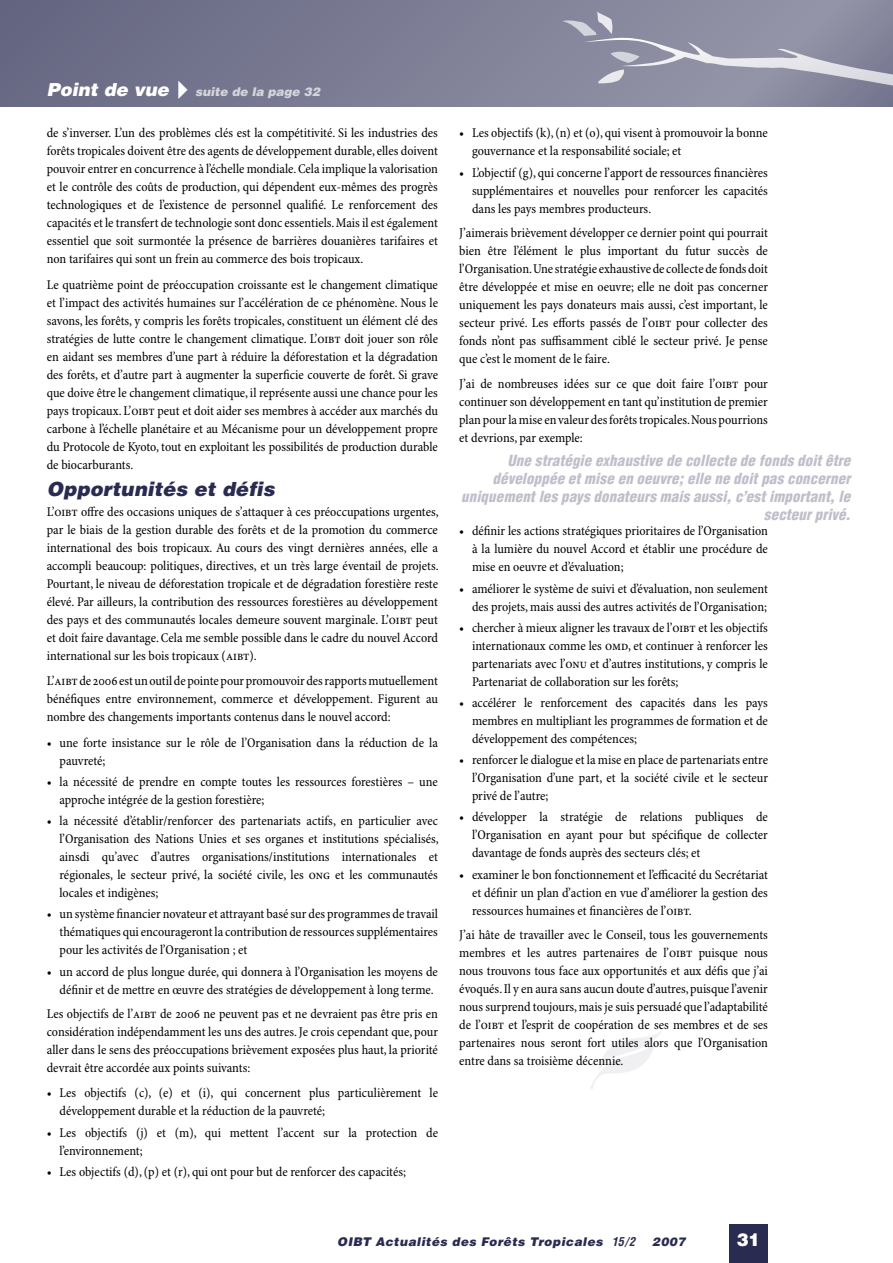
<style>
.page{position:relative;width:893px;height:1263px;background:#fff}
.page>*{position:absolute;margin:0;border:0;box-sizing:border-box;transform-origin:0 0}
.t1{font:italic 900 19.5px "Helvetica";letter-spacing:.005em;color:#2a2b51}
.t2{font:900 18px "Helvetica";color:#fff}
.t3{font:italic 900 condensed 15px/18px "Helvetica";letter-spacing:.01em;color:#bfbfcb;text-align:right}
.t4{font:condensed 13.5px/18px "Minion Pro";color:#000;text-align:justify}
.t5{font:italic 900 12px "Helvetica";letter-spacing:.04em;color:#2a2b51}
.t6{font:italic 900 12px "Helvetica";color:#d4d5dc}
.s1{font-size:18px;color:#fff}
.s2{font-family:"Checkbox FLF";font-weight:400;font-style:normal;font-size:24px;color:#fff}
.s3{font-weight:700;font-stretch:condensed}
</style>
<div class="page">
<div style="left:0;top:0;width:893px;height:106px;background:linear-gradient(to right,#696a85,#9293a6)"></div>
<svg style="left:591px;top:1031px;width:71px;height:58px"></svg>
<div style="left:729px;top:1225px;width:39px;height:38px;background:#2a2b51"></div>
<svg style="left:562px;top:11px;width:331px;height:78px;background:#9798aa"></svg>
<p class="t6" style="left:47px;top:84px;width:274px"><span class="s1">Point de vue</span> <span class="s2">º</span> suite de la page 32</p>
<p class="t4" style="left:47px;top:125px;width:393px">de s’inverser. L’un des problèmes clés est la compétitivité. Si les industries des forêts tropicales doivent être des agents de développement durable, elles doivent pouvoir entrer en concurrence à l’échelle mondiale. Cela implique la valorisation et le contrôle des coûts de production, qui dépendent eux-mêmes des progrès technologiques et de l’existence de personnel qualifié. Le renforcement des capacités et le transfert de technologie sont donc essentiels. Mais il est également essentiel que soit surmontée la présence de barrières douanières tarifaires et non tarifaires qui sont un frein au commerce des bois tropicaux.</p>
<p class="t4" style="left:47px;top:276px;width:393px">Le quatrième point de préoccupation croissante est le changement climatique et l’impact des activités humaines sur l’accélération de ce phénomène. Nous le savons, les forêts, y compris les forêts tropicales, constituent un élément clé des stratégies de lutte contre le changement climatique. L’OIBT doit jouer son rôle en aidant ses membres d’une part à réduire la déforestation et la dégradation des forêts, et d’autre part à augmenter la superficie couverte de forêt. Si grave que doive être le changement climatique, il représente aussi une chance pour les pays tropicaux. L’OIBT peut et doit aider ses membres à accéder aux marchés du carbone à l’échelle planétaire et au Mécanisme pour un développement propre du Protocole de Kyoto, tout en exploitant les possibilités de production durable de biocarburants.</p>
<h1 class="t1" style="left:47px;top:476px;width:229px">Opportunités et défis</h1>
<p class="t4" style="left:47px;top:503px;width:393px">L’OIBT offre des occasions uniques de s’attaquer à ces préoccupations urgentes, par le biais de la gestion durable des forêts et de la promotion du commerce international des bois tropicaux. Au cours des vingt dernières années, elle a accompli beaucoup: politiques, directives, et un très large éventail de projets.<br>Pourtant, le niveau de déforestation tropicale et de dégradation forestière reste élevé. Par ailleurs, la contribution des ressources forestières au développement des pays et des communautés locales demeure souvent marginale. L’OIBT peut et doit faire davantage. Cela me semble possible dans le cadre du nouvel Accord international sur les bois tropicaux (AIBT).</p>
<p class="t4" style="left:47px;top:673px;width:393px">L’AIBT de 2006 est un outil de pointe pour promouvoir des rapports mutuellement bénéfiques entre environnement, commerce et développement. Figurent au nombre des changements importants contenus dans le nouvel accord:</p>
<p class="t4" style="left:60px;top:734px;width:380px;text-indent:-13px">• une forte insistance sur le rôle de l’Organisation dans la réduction de la pauvreté;</p>
<p class="t4" style="left:60px;top:773px;width:380px;text-indent:-13px">• la nécessité de prendre en compte toutes les ressources forestières – une approche intégrée de la gestion forestière;</p>
<p class="t4" style="left:60px;top:812px;width:381px;text-indent:-13px">• la nécessité d’établir/renforcer des partenariats actifs, en particulier avec l’Organisation des Nations Unies et ses organes et institutions spécialisés, ainsdi qu’avec d’autres organisations/institutions internationales et régionales, le secteur privé, la société civile, les ONG et les communautés locales et indigènes;</p>
<p class="t4" style="left:60px;top:906px;width:380px;text-indent:-13px">• un système financier novateur et attrayant basé sur des programmes de travail thématiques qui encourageront la contribution de ressources supplémentaires pour les activités de l’Organisation ; et</p>
<p class="t4" style="left:60px;top:963px;width:380px;text-indent:-13px">• un accord de plus longue durée, qui donnera à l’Organisation les moyens de définir et de mettre en œuvre des stratégies de développement à long terme.</p>
<p class="t4" style="left:47px;top:1005px;width:393px">Les objectifs de l’AIBT de 2006 ne peuvent pas et ne devraient pas être pris en considération indépendamment les uns des autres. Je crois cependant que, pour aller dans le sens des préoccupations brièvement exposées plus haut, la priorité devrait être accordée aux points suivants:</p>
<p class="t4" style="left:60px;top:1085px;width:380px;text-indent:-13px">• Les objectifs (c), (e) et (i), qui concernent plus particulièrement le développement durable et la réduction de la pauvreté;</p>
<p class="t4" style="left:60px;top:1124px;width:380px;text-indent:-13px">• Les objectifs (j) et (m), qui mettent l’accent sur la protection de l’environnement;</p>
<p class="t4" style="left:47px;top:1163px;width:361px">• Les objectifs (d), (p) et (r), qui ont pour but de renforcer des capacités;</p>
<p class="t4" style="left:472px;top:125px;width:297px;text-indent:-13px">• Les objectifs (k), (n) et (o), qui visent à promouvoir la bonne gouvernance et la responsabilité sociale; et</p>
<p class="t4" style="left:472px;top:164px;width:297px;text-indent:-13px">• L’objectif (g), qui concerne l’apport de ressources financières supplémentaires et nouvelles pour renforcer les capacités dans les pays membres producteurs.</p>
<p class="t4" style="left:459px;top:224px;width:310px">J’aimerais brièvement développer ce dernier point qui pourrait bien être l’élément le plus important du futur succès de l’Organisation. Une stratégie exhaustive de collecte de fonds doit être développée et mise en oeuvre; elle ne doit pas concerner uniquement les pays donateurs mais aussi, c’est important, le secteur privé. Les efforts passés de l’OIBT pour collecter des fonds n’ont pas suffisamment ciblé le secteur privé. Je pense que c’est le moment de le faire.</p>
<p class="t4" style="left:459px;top:376px;width:310px">J’ai de nombreuses idées sur ce que doit faire l’OIBT pour continuer son développement en tant qu’institution de premier plan pour la mise en valeur des forêts tropicales. Nous pourrions et devrions, par exemple:</p>
<p class="t3" style="left:461px;top:451px;width:391px">Une stratégie exhaustive de collecte de fonds doit être développée et mise en oeuvre; elle ne doit pas concerner uniquement les pays donateurs mais aussi, c’est important, le secteur privé.</p>
<p class="t4" style="left:472px;top:523px;width:297px;text-indent:-13px">• définir les actions stratégiques prioritaires de l’Organisation à la lumière du nouvel Accord et établir une procédure de mise en oeuvre et d’évaluation;</p>
<p class="t4" style="left:459px;top:580px;width:310px;text-align:right">• améliorer le système de suivi et d’évaluation, non seulement des projets, mais aussi des autres activités de l’Organisation;</p>
<p class="t4" style="left:472px;top:619px;width:297px;text-indent:-13px">• chercher à mieux aligner les travaux de l’OIBT et les objectifs internationaux comme les OMD, et continuer à renforcer les partenariats avec l’ONU et d’autres institutions, y compris le Partenariat de collaboration sur les forêts;</p>
<p class="t4" style="left:472px;top:694px;width:297px;text-indent:-13px">• accélérer le renforcement des capacités dans les pays membres en multipliant les programmes de formation et de développement des compétences;</p>
<p class="t4" style="left:472px;top:751px;width:297px;text-indent:-13px">• renforcer le dialogue et la mise en place de partenariats entre l’Organisation d’une part, et la société civile et le secteur privé de l’autre;</p>
<p class="t4" style="left:472px;top:808px;width:297px;text-indent:-13px">• développer la stratégie de relations publiques de l’Organisation en ayant pour but spécifique de collecter davantage de fonds auprès des secteurs clés; et</p>
<p class="t4" style="left:472px;top:866px;width:297px;text-indent:-13px">• examiner le bon fonctionnement et l’efficacité du Secrétariat et définir un plan d’action en vue d’améliorer la gestion des ressources humaines et financières de l’OIBT.</p>
<p class="t4" style="left:459px;top:926px;width:310px">J’ai hâte de travailler avec le Conseil, tous les gouvernements membres et les autres partenaires de l’OIBT puisque nous nous trouvons tous face aux opportunités et aux défis que j’ai évoqués. Il y en aura sans aucun doute d’autres, puisque l’avenir nous surprend toujours, mais je suis persuadé que l’adaptabilité de l’OIBT et l’esprit de coopération de ses membres et de ses partenaires nous seront fort utiles alors que l’Organisation entre dans sa troisième décennie.</p>
<p class="t5" style="left:337px;top:1233px;width:299px">OIBT Actualités des Forêts Tropicales <span class="s3">15/2</span></p>
<p class="t5" style="left:652px;top:1233px;width:35px">2007</p>
<h2 class="t2" style="left:737px;top:1229px;width:25px">31</h2>
</div>
